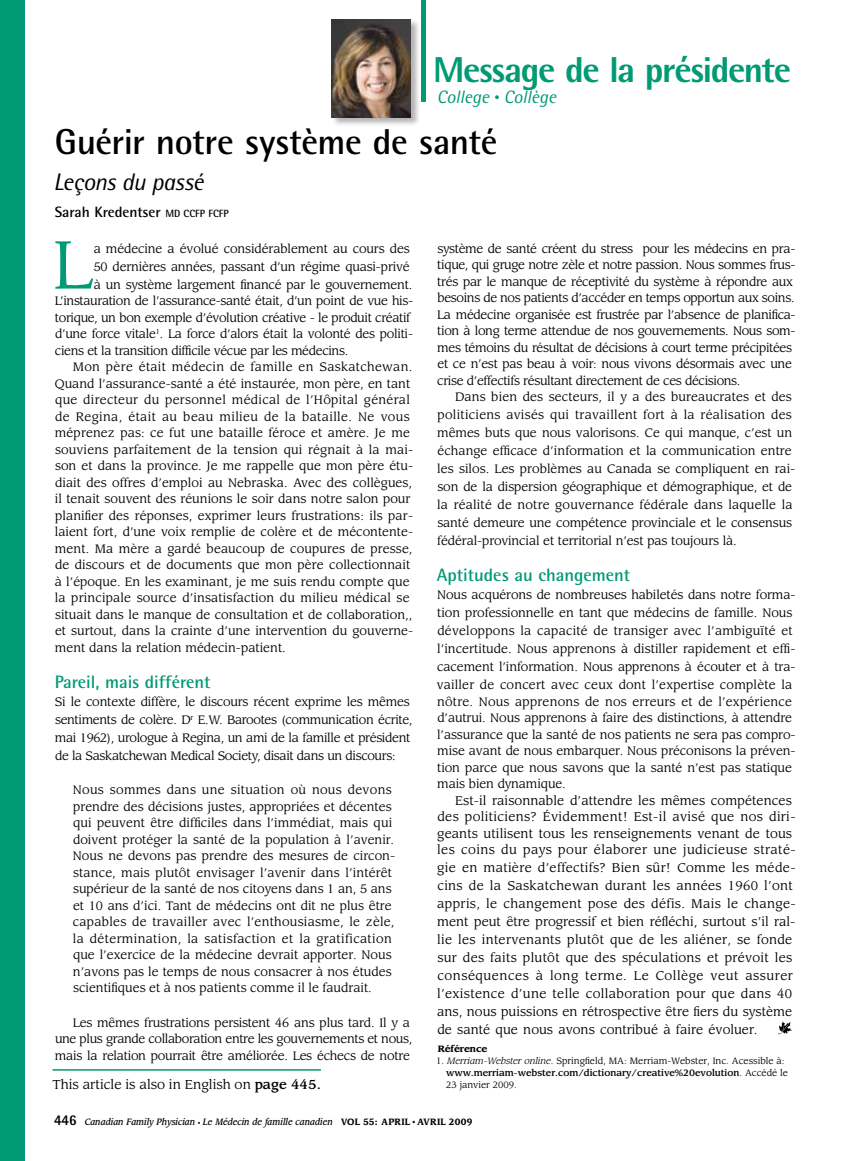
<style>
.page{position:relative;width:851px;height:1161px;background:#fff}
.page>*{position:absolute;margin:0;border:0;box-sizing:border-box;transform-origin:0 0}
.t1{font:66.75px "Leawood Std";color:#009a74}
.t2{font:700 36px "Rotis Semi Sans Std";letter-spacing:-.015em;color:#000}
.t3{font:800 36px "Rotis Semi Sans Std";letter-spacing:-.035em;color:#009a74}
.t4{font:italic 24px "Rotis Semi Sans Std";letter-spacing:-.02em;color:#000}
.t5{font:700 18px "Rotis Semi Sans Std";color:#009a74}
.t6{font:italic 18px "Rotis Semi Sans Std";color:#009a74}
.t7{font:700 15px "Rotis Semi Sans Std";color:#000}
.t8{font:12.75px "Leawood Std";color:#000}
.t9{font:12.3px/18px "Leawood Std";letter-spacing:.02em;color:#000}
.t10{font:12px/16.5px "Leawood Std";color:#000}
.t11{font:12px/16.5px "Leawood Std";letter-spacing:-.03em;color:#000}
.t12{font:12px/16.5px "Leawood Std";letter-spacing:-.02em;color:#000}
.t13{font:9px/12px "Leawood Std";color:#000}
.t14{font:italic 500 9px "Leawood Std";color:#000;scale:.9 1}
.t15{font:700 9px "Leawood Std";color:#000}
.s1{font-size:10.5px}
.s2{font-style:italic}
.s3{font-weight:500}
.s4{font-family:"Rotis Semi Sans Std";font-weight:800;font-style:normal;font-size:15px}
.s5{font-style:normal;font-size:6px}
.s6{font-weight:700;font-style:normal}
.s7{font-family:"Times";font-weight:400;font-style:normal}
</style>
<div class="page">
<div style="left:0;top:0;width:24px;height:1161px;background:#009a74"></div>
<div style="left:331px;top:18px;width:89px;height:109px;background:#000;opacity:.3"></div>
<img style="left:332px;top:19px;width:78px;height:99px">
<hr style="left:421px;top:0;width:4px;height:102px;background:#009a74">
<svg style="left:778px;top:1021px;width:14px;height:13px"></svg>
<hr style="left:53px;top:1069px;width:268px;height:2px;background:#009a74">
<h2 class="t3" style="left:433px;top:47px;width:359px">Message de la présidente</h2>
<h3 class="t6" style="left:436px;top:86px;width:121px">College <span class="s1">•</span> Collège</h3>
<h2 class="t2" style="left:55px;top:120px;width:444px">Guérir notre système de santé</h2>
<h3 class="t4" style="left:53px;top:167px;width:151px">Leçons du passé</h3>
<p class="t7" style="left:55px;top:203px;width:176px">Sarah Kredentser <span class="s1">MD CCFP FCFP</span></p>
<h1 class="t1" style="left:53px;top:225px;width:41px">L</h1>
<p class="t10" style="left:94px;top:240px;width:320px;line-height:18px">a médecine a évolué considérablement au cours des<br>50 dernières années, passant d’un régime quasi-privé à un système largement financé par le gouvernement.</p>
<p class="t11" style="left:55px;top:293px;width:360px">L’instauration de l’assurance-santé était, d’un point de vue his&shy;torique, un bon exemple d’évolution créative - le produit créatif d’une force vitale<sup>1</sup>. La force d’alors était la volonté des politi&shy;ciens et la transition difficile vécue par les médecins.</p>
<p class="t10" style="left:55px;top:359px;width:360px;text-indent:18px">Mon père était médecin de famille en Saskatchewan.<br>Quand l’assurance-santé a été instaurée, mon père, en tant que directeur du personnel médical de l’Hôpital général de Regina, était au beau milieu de la bataille. Ne vous méprenez pas: ce fut une bataille féroce et amère. Je me souviens parfaitement de la tension qui régnait à la mai&shy;son et dans la province. Je me rappelle que mon père étu&shy;diait des offres d’emploi au Nebraska. Avec des collègues, il tenait souvent des réunions le soir dans notre salon pour planifier des réponses, exprimer leurs frustrations: ils par&shy;laient fort, d’une voix remplie de colère et de mécontente&shy;ment. Ma mère a gardé beaucoup de coupures de presse, de discours et de documents que mon père collectionnait à l’époque. En les examinant, je me suis rendu compte que la principale source d’insatisfaction du milieu médical se situait dans le manque de consultation et de collaboration,, et surtout, dans la crainte d’une intervention du gouverne&shy;ment dans la relation médecin-patient.</p>
<h3 class="t5" style="left:55px;top:670px;width:157px">Pareil, mais différent</h3>
<p class="t11" style="left:55px;top:693px;width:359px;line-height:18px">Si le contexte diffère, le discours récent exprime les mêmes sentiments de colère. D<sup>r</sup> E.W. Barootes (communication écrite, mai 1962), urologue à Regina, un ami de la famille et président de la Saskatchewan Medical Society, disait dans un discours:</p>
<p class="t10" style="left:73px;top:782px;width:324px">Nous sommes dans une situation où nous devons prendre des décisions justes, appropriées et décentes qui peuvent être difficiles dans l’immédiat, mais qui doivent protéger la santé de la population à l’avenir.<br>Nous ne devons pas prendre des mesures de circon&shy;stance, mais plutôt envisager l’avenir dans l’intérêt supérieur de la santé de nos citoyens dans 1 an, 5 ans et 10 ans d’ici. Tant de médecins ont dit ne plus être capables de travailler avec l’enthousiasme, le zèle, la détermination, la satisfaction et la gratification que l’exercice de la médecine devrait apporter. Nous n’avons pas le temps de nous consacrer à nos études scientifiques et à nos patients comme il le faudrait.</p>
<p class="t12" style="left:55px;top:1014px;width:359px;text-indent:18px">Les mêmes frustrations persistent 46 ans plus tard. Il y a une plus grande collaboration entre les gouvernements et nous, mais la relation pourrait être améliorée. Les échecs de notre</p>
<p class="t11" style="left:437px;top:240px;width:360px">système de santé créent du stress pour les médecins en pra&shy;tique, qui gruge notre zèle et notre passion. Nous sommes frus&shy;trés par le manque de réceptivité du système à répondre aux besoins de nos patients d’accéder en temps opportun aux soins.<br>La médecine organisée est frustrée par l’absence de planifica&shy;tion à long terme attendue de nos gouvernements. Nous som&shy;mes témoins du résultat de décisions à court terme précipitées et ce n’est pas beau à voir: nous vivons désormais avec une crise d’effectifs résultant directement de ces décisions.</p>
<p class="t10" style="left:437px;top:388px;width:359px;line-height:18px;text-indent:18px">Dans bien des secteurs, il y a des bureaucrates et des politiciens avisés qui travaillent fort à la réalisation des mêmes buts que nous valorisons. Ce qui manque, c’est un échange efficace d’information et la communication entre les silos. Les problèmes au Canada se compliquent en rai&shy;son de la dispersion géographique et démographique, et de la réalité de notre gouvernance fédérale dans laquelle la santé demeure une compétence provinciale et le consensus fédéral-provincial et territorial n’est pas toujours là.</p>
<h3 class="t5" style="left:437px;top:564px;width:195px">Aptitudes au changement</h3>
<p class="t10" style="left:436px;top:586px;width:360px;line-height:18px">Nous acquérons de nombreuses habiletés dans notre forma&shy;tion professionnelle en tant que médecins de famille. Nous développons la capacité de transiger avec l’ambiguïté et l’incertitude. Nous apprenons à distiller rapidement et effi&shy;cacement l’information. Nous apprenons à écouter et à tra&shy;vailler de concert avec ceux dont l’expertise complète la</p>
<p class="t10" style="left:437px;top:693px;width:360px">nôtre. Nous apprenons de nos erreurs et de l’expérience d’autrui. Nous apprenons à faire des distinctions, à attendre l’assurance que la santé de nos patients ne sera pas compro&shy;mise avant de nous embarquer. Nous préconisons la préven&shy;tion parce que nous savons que la santé n’est pas statique mais bien dynamique.</p>
<p class="t9" style="left:437px;top:792px;width:360px;line-height:16.5px;text-indent:18px">Est-il raisonnable d’attendre les mêmes compétences des politiciens? Évidemment! Est-il avisé que nos diri&shy;geants utilisent tous les renseignements venant de tous les coins du pays pour élaborer une judicieuse straté-</p>
<p class="t9" style="left:437px;top:859px;width:360px">gie en matière d’effectifs? Bien sûr! Comme les méde&shy;cins de la Saskatchewan durant les années 1960 l’ont appris, le changement pose des défis. Mais le change&shy;ment peut être progressif et bien réfléchi, surtout s’il ral&shy;lie les intervenants plutôt que de les aliéner, se fonde sur des faits plutôt que des spéculations et prévoit les conséquences à long terme. Le Collège veut assurer l’existence d’une telle collaboration pour que dans 40 ans, nous puissions en rétrospective être fiers du système de santé que nous avons contribué à faire évoluer.</p>
<p class="t15" style="left:437px;top:1043px;width:51px">RÉFÉRENCE</p>
<p class="t13" style="left:446px;top:1055px;width:343px;text-indent:-10px">1. <span class="s2">Merriam-Webster online</span>. Springfield, MA: Merriam-Webster, Inc. Acessible à: <span class="s3">www.merriam-webster.com/dictionary/creative%20evolution</span>. Accédé le</p>
<p class="t8" style="left:53px;top:1077px;width:270px">This article is also in English on <span class="s3">page 445.</span></p>
<p class="t13" style="left:446px;top:1079px;width:72px">23 janvier 2009.</p>
<p class="t14" style="left:54px;top:1116px;width:466px"><span class="s4">446</span> Canadian Family Physician <span class="s5">•</span> Le Médecin de famille canadien <span class="s6">VOL 55: APRIL</span> <span class="s7">•</span> <span class="s6">AVRIL 2009</span></p>
</div>
